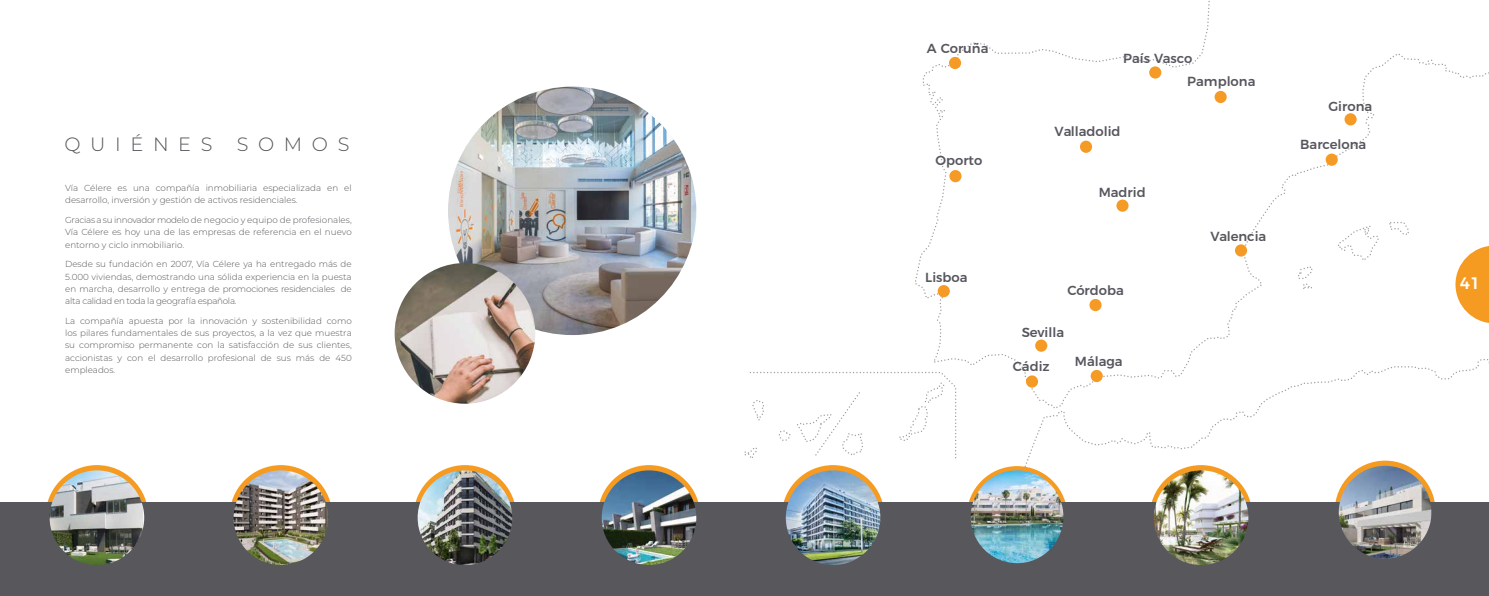
<style>
.page{position:relative;width:1489px;height:596px;background:#fff}
.page>*{position:absolute;margin:0;border:0;box-sizing:border-box;transform-origin:0 0}
.t1{font:300 19.25px "Montserrat";letter-spacing:.5em;color:#55565a}
.t2{font:500 16.62px "Montserrat";color:#fff}
.t3{font:500 13.12px/23px "Montserrat";color:#57565e}
.t4{font:300 8.75px/12.2px "Montserrat";color:#55565a;text-align:justify}
</style>
<div class="page">
<svg style="left:915px;top:1px;width:573px;height:362px"></svg>
<svg style="left:1388px;top:222px;width:20px;height:13px"></svg>
<svg style="left:1337px;top:226px;width:41px;height:33px"></svg>
<svg style="left:1297px;top:266px;width:15px;height:23px"></svg>
<svg style="left:950px;top:346px;width:538px;height:156px"></svg>
<div style="left:937px;top:285px;width:12px;height:12px;background:#f59a25;border-radius:50%"></div>
<div style="left:1035px;top:339px;width:12px;height:12px;background:#f59a25;border-radius:50%"></div>
<div style="left:1234px;top:244px;width:12px;height:12px;background:#f59a25;border-radius:50%"></div>
<div style="left:1116px;top:199px;width:12px;height:13px;background:#f59a25;border-radius:50%"></div>
<div style="left:1325px;top:153px;width:12px;height:13px;background:#f59a25;border-radius:50%"></div>
<div style="left:1090px;top:369px;width:12px;height:13px;background:#f59a25;border-radius:50%"></div>
<svg style="left:1079px;top:140px;width:13px;height:13px"></svg>
<div style="left:1149px;top:66px;width:12px;height:13px;background:#f59a25;border-radius:50%"></div>
<div style="left:1214px;top:91px;width:12px;height:12px;background:#f59a25;border-radius:50%"></div>
<div style="left:1089px;top:299px;width:12px;height:12px;background:#f59a25;border-radius:50%"></div>
<div style="left:1025px;top:375px;width:13px;height:12px;background:#f59a25;border-radius:50%"></div>
<svg style="left:948px;top:57px;width:13px;height:12px"></svg>
<div style="left:949px;top:170px;width:12px;height:12px;background:#f59a25;border-radius:50%"></div>
<div style="left:1344px;top:113px;width:12px;height:12px;background:#f59a25;border-radius:50%"></div>
<svg style="left:744px;top:371px;width:212px;height:87px"></svg>
<img style="left:448px;top:87px;width:248px;height:248px;border-radius:124px">
<img style="left:394px;top:263px;width:141px;height:140px;border-radius:70px">
<div style="left:597px;top:465px;width:103px;height:102px;background:#f59b21;border-radius:50%"></div>
<div style="left:46px;top:465px;width:102px;height:102px;background:#f59b21;border-radius:50%"></div>
<div style="left:229px;top:465px;width:103px;height:102px;background:#f59b21;border-radius:50%"></div>
<div style="left:413px;top:465px;width:103px;height:102px;background:#f59b21;border-radius:50%"></div>
<svg style="left:1334px;top:460px;width:101px;height:101px"></svg>
<div style="left:1149px;top:465px;width:103px;height:102px;background:#f59b21;border-radius:50%"></div>
<svg style="left:966px;top:466px;width:101px;height:100px"></svg>
<div style="left:781px;top:465px;width:103px;height:102px;background:#f59b21;border-radius:50%"></div>
<div style="left:0;top:502px;width:1488px;height:93px;background:#58585c"></div>
<img style="left:1338px;top:465px;width:93px;height:93px;border-radius:46px">
<img style="left:1153px;top:470px;width:95px;height:94px;border-radius:47px">
<img style="left:970px;top:470px;width:93px;height:92px;border-radius:46px">
<img style="left:785px;top:470px;width:95px;height:94px;border-radius:47px">
<img style="left:601px;top:470px;width:95px;height:94px;border-radius:47px">
<img style="left:50px;top:470px;width:94px;height:94px;border-radius:47px">
<img style="left:234px;top:470px;width:94px;height:94px;border-radius:47px">
<img style="left:417px;top:470px;width:95px;height:94px;border-radius:47px">
<h1 class="t1" style="left:64px;top:131px;width:149px">QUIÉNES</h1>
<h1 class="t1" style="left:237px;top:131px;width:114px">SOMOS</h1>
<p class="t4" style="left:65px;top:181px;width:288px">Vía Célere es una compañía inmobiliaria especializada en el desarrollo, inversión y gestión de activos residenciales.</p>
<p class="t4" style="left:65px;top:213px;width:288px">Gracias a su innovador modelo de negocio y equipo de profesionales, Vía Célere es hoy una de las empresas de referencia en el nuevo entorno y ciclo inmobiliario.</p>
<p class="t4" style="left:65px;top:258px;width:288px">Desde su fundación en 2007, Vía Célere ya ha entregado más de 5.000 viviendas, demostrando una sólida experiencia en la puesta en marcha, desarrollo y entrega de promociones residenciales de alta calidad en toda la geografía española.</p>
<p class="t4" style="left:65px;top:314px;width:288px">La compañía apuesta por la innovación y sostenibilidad como los pilares fundamentales de sus proyectos, a la vez que muestra su compromiso permanente con la satisfacción de sus clientes, accionistas y con el desarrollo profesional de sus más de 450 empleados.</p>
<h3 class="t3" style="left:926px;top:35px;width:63px">A Coruña</h3>
<h3 class="t3" style="left:935px;top:147px;width:48px">Oporto</h3>
<h3 class="t3" style="left:925px;top:264px;width:44px">Lisboa</h3>
<h3 class="t3" style="left:1187px;top:45px;width:70px;text-indent:-64px">País Vasco<br>Pamplona</h3>
<h3 class="t3" style="left:1054px;top:118px;width:68px">Valladolid</h3>
<h3 class="t3" style="left:1098px;top:180px;width:49px">Madrid</h3>
<h3 class="t3" style="left:1067px;top:278px;width:58px">Córdoba</h3>
<h3 class="t3" style="left:1021px;top:319px;width:44px">Sevilla</h3>
<h3 class="t3" style="left:1012px;top:353px;width:38px">Cádiz</h3>
<h3 class="t3" style="left:1074px;top:348px;width:49px">Málaga</h3>
<h3 class="t3" style="left:1210px;top:224px;width:57px">Valencia</h3>
<h3 class="t3" style="left:1328px;top:93px;width:45px">Girona</h3>
<h3 class="t3" style="left:1300px;top:132px;width:68px">Barcelona</h3>
<h2 class="t2" style="left:1459px;top:270px;width:22px">41</h2>
</div>
